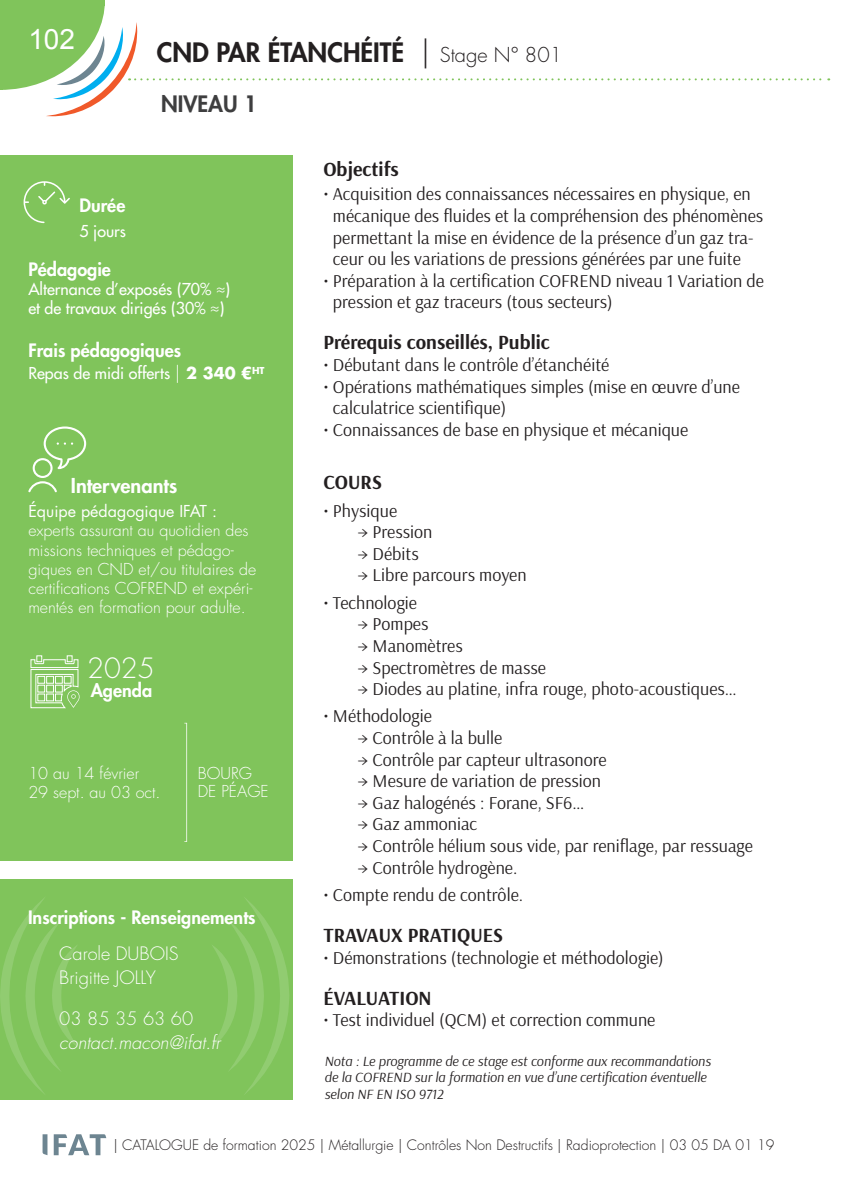
<style>
.page{position:relative;width:851px;height:1191px;background:#fff}
.page>*{position:absolute;margin:0;border:0;box-sizing:border-box;transform-origin:0 0}
.t1{font:28px "Arial";color:#fff}
.t2{font:300 27.2px "Futura Std";color:#fff}
.t3{font:800 26px "Futura Std";color:#231f20}
.t4{font:800 22px "Futura Std";color:#3e3e3f}
.t5{font:700 20px "Arsenal";color:#231f20}
.t6{font:800 20px "Futura Std";color:#fff}
.t7{font:18px/21.6px "Arsenal";color:#231f20}
.t8{font:800 18px "Futura Std";color:#fff}
.t9{font:300 18px/24px "Futura Std";color:#fff}
.t10{font:italic 300 18px "Futura Std";color:#fff}
.t11{font:300 16px/19.2px "Futura Std";color:#fff}
.t12{font:500 16px/19.2px "Futura Std";color:#fff}
.t13{font:16px "Futura Std";color:#fff}
.t14{font:italic 14px/16.8px "Arsenal";color:#231f20}
.t15{font:300 14px "Futura Std";color:#231f20}
.s1{font-weight:300;font-size:30px}
.s2{font-weight:300;font-size:20px}
.s3{font-weight:300;font-size:18px}
.s4{font-weight:700}
</style>
<div class="page">
<svg style="left:43px;top:1134px;width:4px;height:21px"></svg>
<svg style="left:54px;top:1134px;width:52px;height:21px"></svg>
<svg style="left:3px;top:6px;width:826px;height:110px"></svg>
<div style="left:0;top:155px;width:292px;height:706px;background:#80c45b"></div>
<div style="left:0;top:879px;width:292px;height:220px;background:#80c45b"></div>
<svg style="left:212px;top:898px;width:77px;height:196px"></svg>
<svg style="left:0;top:898px;width:77px;height:195px"></svg>
<div style="left:0;top:0;width:105px;height:6px;background:#80c45b"></div>
<hr style="left:0;top:0;width:3px;height:90px;background:#80c45b">
<svg style="left:28px;top:426px;width:58px;height:66px"></svg>
<svg style="left:30px;top:655px;width:50px;height:53px"></svg>
<svg style="left:184px;top:723px;width:3px;height:119px"></svg>
<svg style="left:24px;top:181px;width:46px;height:42px"></svg>
<h1 class="t1" style="left:28px;top:21px;width:48px">102</h1>
<h3 class="t3" style="left:157px;top:36px;width:407px">CND PAR ÉTANCHÉITÉ <span class="s1">|</span> <span class="s2">Stage N° 801</span></h3>
<p class="t4" style="left:161px;top:90px;width:97px">NIVEAU 1</p>
<p class="t8" style="left:79px;top:194px;width:47px">Durée</p>
<p class="t12" style="left:79px;top:222px;width:48px">5 jours</p>
<p class="t8" style="left:28px;top:258px;width:84px">Pédagogie</p>
<p class="t12" style="left:28px;top:279px;width:203px">Alternance d’exposés (70% ≈) et de travaux dirigés (30% ≈)</p>
<p class="t8" style="left:28px;top:339px;width:154px">Frais pédagogiques</p>
<p class="t12" style="left:28px;top:363px;width:238px">Repas de midi offerts <span class="s3">|</span> <span class="s4">2 340 €</span><sup>HT</sup></p>
<p class="t6" style="left:71px;top:472px;width:108px">Intervenants</p>
<p class="t13" style="left:28px;top:501px;width:190px">Équipe pédagogique IFAT :</p>
<p class="t11" style="left:28px;top:521px;width:229px">experts assurant au quotidien des missions techniques et pédago&shy;giques en CND et/ou titulaires de certifications COFREND et expéri&shy;mentés en formation pour adulte.</p>
<h2 class="t2" style="left:87px;top:651px;width:69px">2025</h2>
<p class="t8" style="left:91px;top:678px;width:63px">Agenda</p>
<p class="t11" style="left:28px;top:764px;width:134px">10 au 14 février<br>29 sept. au 03 oct.</p>
<p class="t11" style="left:198px;top:765px;width:72px;line-height:18px">BOURG<br>DE PÉAGE</p>
<p class="t8" style="left:28px;top:905px;width:229px">Inscriptions - Renseignements</p>
<p class="t9" style="left:59px;top:942px;width:121px">Carole DUBOIS<br>Brigitte JOLLY</p>
<p class="t9" style="left:59px;top:1007px;width:135px">03 85 35 63 60</p>
<p class="t10" style="left:59px;top:1031px;width:163px">contact.macon@ifat.fr</p>
<p class="t5" style="left:323px;top:155px;width:77px">Objectifs</p>
<p class="t7" style="left:333px;top:183px;width:431px;text-indent:-10px">• Acquisition des connaissances nécessaires en physique, en mécanique des fluides et la compréhension des phénomènes permettant la mise en évidence de la présence d’un gaz tra&shy;ceur ou les variations de pressions générées par une fuite</p>
<p class="t7" style="left:333px;top:269px;width:432px;text-indent:-10px">• Préparation à la certification COFREND niveau 1 Variation de pression et gaz traceurs (tous secteurs)</p>
<p class="t5" style="left:323px;top:328px;width:228px">Prérequis conseillés, Public</p>
<p class="t7" style="left:323px;top:354px;width:287px">• Débutant dans le contrôle d’étanchéité</p>
<p class="t7" style="left:333px;top:375px;width:408px;text-indent:-10px">• Opérations mathématiques simples (mise en œuvre d’une calculatrice scientifique)</p>
<p class="t7" style="left:323px;top:418px;width:366px">• Connaissances de base en physique et mécanique</p>
<p class="t5" style="left:323px;top:468px;width:60px">COURS</p>
<p class="t7" style="left:323px;top:499px;width:75px">• Physique</p>
<p class="t7" style="left:357px;top:521px;width:76px">→ Pression</p>
<p class="t7" style="left:357px;top:542px;width:63px">→ Débits</p>
<p class="t7" style="left:357px;top:564px;width:171px">→ Libre parcours moyen</p>
<p class="t7" style="left:323px;top:591px;width:95px">• Technologie</p>
<p class="t7" style="left:357px;top:613px;width:73px">→ Pompes</p>
<p class="t7" style="left:357px;top:634px;width:107px">→ Manomètres</p>
<p class="t7" style="left:357px;top:656px;width:190px">→ Spectromètres de masse</p>
<p class="t7" style="left:357px;top:678px;width:381px">→ Diodes au platine, infra rouge, photo-acoustiques…</p>
<p class="t7" style="left:323px;top:705px;width:110px">• Méthodologie</p>
<p class="t7" style="left:357px;top:726px;width:146px">→ Contrôle à la bulle</p>
<p class="t7" style="left:357px;top:748px;width:251px">→ Contrôle par capteur ultrasonore</p>
<p class="t7" style="left:357px;top:770px;width:245px">→ Mesure de variation de pression</p>
<p class="t7" style="left:357px;top:791px;width:228px">→ Gaz halogénés : Forane, SF6…</p>
<p class="t7" style="left:357px;top:813px;width:121px">→ Gaz ammoniac</p>
<p class="t7" style="left:357px;top:834px;width:397px">→ Contrôle hélium sous vide, par reniflage, par ressuage</p>
<p class="t7" style="left:357px;top:856px;width:161px">→ Contrôle hydrogène.</p>
<p class="t7" style="left:323px;top:883px;width:201px">• Compte rendu de contrôle.</p>
<p class="t5" style="left:323px;top:921px;width:181px">TRAVAUX PRATIQUES</p>
<p class="t7" style="left:323px;top:946px;width:342px">• Démonstrations (technologie et méthodologie)</p>
<p class="t5" style="left:323px;top:983px;width:110px">ÉVALUATION</p>
<p class="t7" style="left:323px;top:1009px;width:333px">• Test individuel (QCM) et correction commune</p>
<p class="t14" style="left:324px;top:1052px;width:387px">Nota : Le programme de ce stage est conforme aux recommandations de la COFREND sur la formation en vue d’une certification éventuelle selon NF EN ISO 9712</p>
<p class="t15" style="left:113px;top:1136px;width:662px">| CATALOGUE de formation 2025 | Métallurgie | Contrôles Non Destructifs | Radioprotection | 03 05 DA 01 19</p>
</div>
